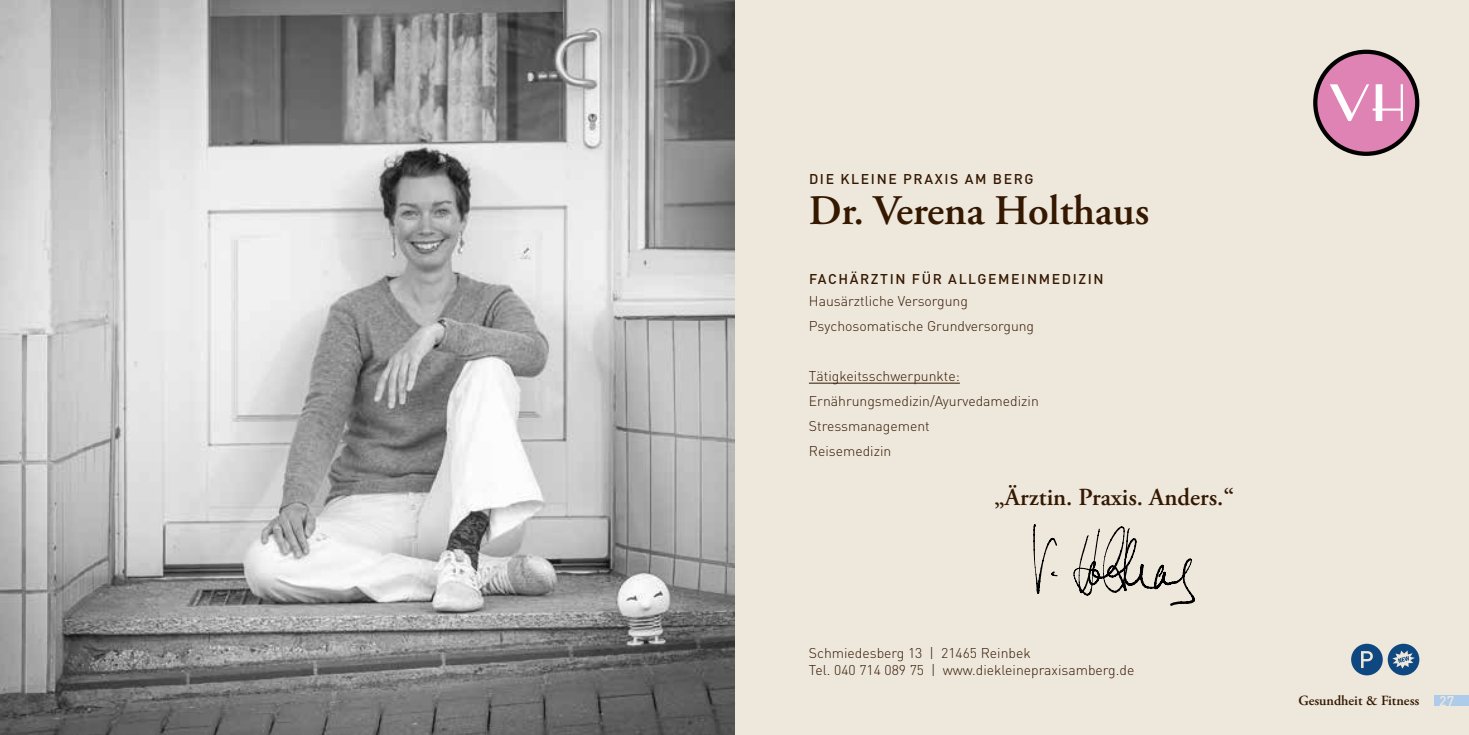
<style>
.page{position:relative;width:1469px;height:735px;background:#fff}
.page>*{position:absolute;margin:0;border:0;box-sizing:border-box;transform-origin:0 0}
.t1{font:600 42px "Adobe Garamond Pro";color:#341800}
.t2{font:600 24.5px "Adobe Garamond Pro";color:#341800}
.t3{font:300 14px/25px "DIN";color:#341800}
.t4{font:500 14px "DIN";letter-spacing:.115em;color:#341800}
.t5{font:600 14px "Adobe Garamond Pro";color:#341800}
.t6{font:500 14px "DIN";color:#eee7dc}
</style>
<div class="page">
<div style="left:719px;top:0;width:749px;height:734px;background:#eee7dc"></div>
<div style="left:1434px;top:694px;width:34px;height:11px;background:#aecce9"></div>
<img style="left:0;top:0;width:734px;height:734px">
<hr style="left:809px;top:382px;width:150px;height:1px;background:#341800">
<svg style="left:1033px;top:524px;width:24px;height:69px"></svg>
<svg style="left:1073px;top:526px;width:122px;height:79px"></svg>
<div style="left:1351px;top:643px;width:31px;height:32px;background:#0f4881;border-radius:50%"></div>
<svg style="left:1361px;top:651px;width:11px;height:16px"></svg>
<div style="left:1387px;top:643px;width:32px;height:32px;background:#0f4881;border-radius:50%"></div>
<svg style="left:1392px;top:650px;width:22px;height:18px"></svg>
<svg style="left:1313px;top:50px;width:106px;height:106px"></svg>
<p class="t4" style="left:809px;top:170px;width:226px">DIE KLEINE PRAXIS AM BERG</p>
<h1 class="t1" style="left:809px;top:187px;width:342px">Dr. Verena Holthaus</h1>
<p class="t4" style="left:809px;top:269px;width:296px">FACHÄRZTIN FÜR ALLGEMEINMEDIZIN</p>
<p class="t3" style="left:809px;top:288px;width:227px">Hausärztliche Versorgung<br>Psychosomatische Grundversorgung</p>
<p class="t3" style="left:809px;top:363px;width:231px">Tätigkeitsschwerpunkte:<br>Ernährungsmedizin/Ayurvedamedizin<br>Stressmanagement<br>Reisemedizin</p>
<h2 class="t2" style="left:994px;top:483px;width:241px">„Ärztin. Praxis. Anders.“</h2>
<p class="t3" style="left:809px;top:643px;width:327px;line-height:17.5px">Schmiedesberg 13 | 21465 Reinbek<br>Tel. 040 714 089 75 | www.diekleinepraxisamberg.de</p>
<p class="t5" style="left:1298px;top:692px;width:122px">Gesundheit &amp; Fitness</p>
<p class="t6" style="left:1439px;top:691px;width:16px">27</p>
</div>
